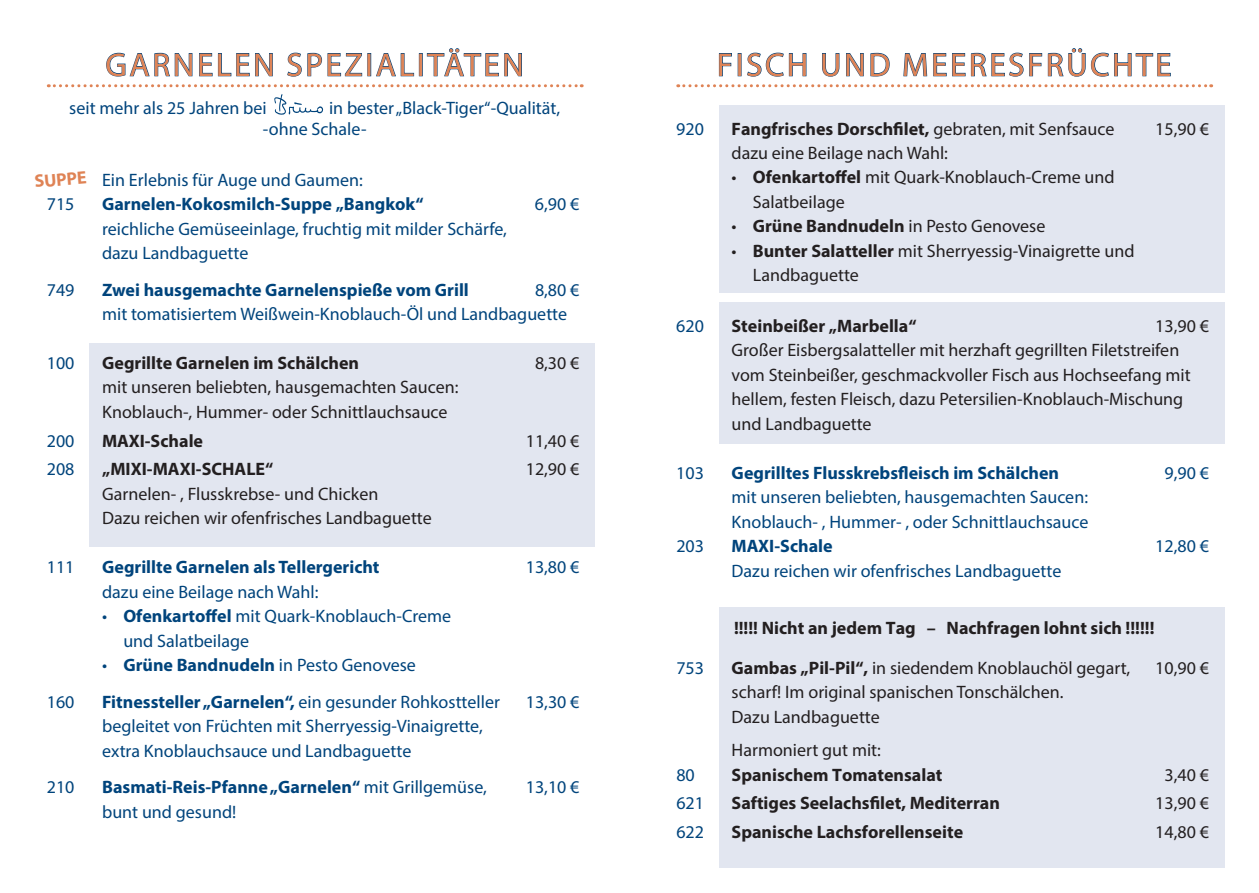
<style>
.page{position:relative;width:1259px;height:893px;background:#fff}
.page>*{position:absolute;margin:0;border:0;box-sizing:border-box;transform-origin:0 0}
.t1{font:33px "Myriad Pro";letter-spacing:.08em;color:#df8355}
.t2{font:18px/24.5px "Myriad Pro";color:#231f20}
.t3{font:18px/24.5px "Myriad Pro";color:#00447c}
.t4{font:700 18px "Myriad Pro";color:#231f20}
.t5{font:700 18px "Myriad Pro";color:#00447c}
.t6{font:700 18px "Myriad Pro";color:#df8355}
.s1{color:#fff}
.s2{font-weight:700}
.s3{font-weight:400}
</style>
<div class="page">
<div style="left:719px;top:302px;width:505px;height:141px;background:#e2e6f0"></div>
<div style="left:719px;top:607px;width:505px;height:260px;background:#e2e6f0"></div>
<div style="left:719px;top:105px;width:505px;height:188px;background:#e2e6f0"></div>
<div style="left:89px;top:343px;width:506px;height:204px;background:#e2e6f0"></div>
<svg style="left:48px;top:84px;width:534px;height:3px"></svg>
<svg style="left:106px;top:52px;width:167px;height:25px"></svg>
<svg style="left:287px;top:52px;width:76px;height:25px"></svg>
<div style="left:367px;top:53px;width:4px;height:23px;border:1px solid #00447c"></div>
<svg style="left:376px;top:53px;width:38px;height:24px"></svg>
<div style="left:419px;top:53px;width:4px;height:23px;border:1px solid #00447c"></div>
<svg style="left:426px;top:48px;width:96px;height:29px"></svg>
<svg style="left:678px;top:84px;width:533px;height:3px"></svg>
<svg style="left:718px;top:53px;width:14px;height:24px"></svg>
<svg style="left:747px;top:52px;width:60px;height:25px"></svg>
<svg style="left:822px;top:52px;width:68px;height:25px"></svg>
<svg style="left:903px;top:48px;width:268px;height:29px"></svg>
<svg style="left:274px;top:94px;width:49px;height:21px"></svg>
<h1 class="t1" style="left:105px;top:44px;width:420px">GARNELEN SPEZIALITÄTEN</h1>
<p class="t3" style="left:69px;top:97px;width:492px;line-height:21.6px;text-align:center">seit mehr als 25 Jahren bei <span class="s1">Bruno</span> in bester „Black-Tiger“-Qualität, -ohne Schale-</p>
<p class="t3" style="left:102px;top:167px;width:262px">Ein Erlebnis für Auge und Gaumen:</p>
<p class="t3" style="left:47px;top:191px;width:29px">715</p>
<p class="t5" style="left:102px;top:192px;width:323px">Garnelen-Kokosmilch-Suppe „Bangkok“</p>
<p class="t3" style="left:535px;top:191px;width:46px">6,90 €</p>
<p class="t3" style="left:102px;top:216px;width:406px">reichliche Gemüseeinlage, fruchtig mit milder Schärfe, dazu Landbaguette</p>
<p class="t3" style="left:47px;top:277px;width:29px">749</p>
<p class="t5" style="left:102px;top:278px;width:368px">Zwei hausgemachte Garnelenspieße vom Grill</p>
<p class="t6" style="left:34px;top:170px;width:54px;rotate:-5deg">SUPPE</p>
<p class="t3" style="left:102px;top:277px;width:479px;text-indent:433px">8,80 € mit tomatisiertem Weißwein-Knoblauch-Öl und Landbaguette</p>
<p class="t3" style="left:47px;top:350px;width:29px">100</p>
<p class="t4" style="left:102px;top:351px;width:258px">Gegrillte Garnelen im Schälchen</p>
<p class="t2" style="left:535px;top:350px;width:46px">8,30 €</p>
<p class="t2" style="left:102px;top:375px;width:358px">mit unseren beliebten, hausgemachten Saucen:<br>Knoblauch-, Hummer- oder Schnittlauchsauce</p>
<p class="t3" style="left:47px;top:428px;width:29px">200</p>
<p class="t4" style="left:102px;top:429px;width:102px">MAXI-Schale</p>
<p class="t2" style="left:526px;top:428px;width:55px">11,40 €</p>
<p class="t3" style="left:47px;top:457px;width:29px">208</p>
<p class="t4" style="left:102px;top:458px;width:173px">„MIXI-MAXI-SCHALE“</p>
<p class="t2" style="left:526px;top:457px;width:55px">12,90 €</p>
<p class="t2" style="left:102px;top:481px;width:331px">Garnelen- , Flusskrebse- und Chicken<br>Dazu reichen wir ofenfrisches Landbaguette</p>
<p class="t3" style="left:47px;top:555px;width:29px">111</p>
<p class="t5" style="left:102px;top:555px;width:279px">Gegrillte Garnelen als Tellergericht</p>
<p class="t3" style="left:526px;top:555px;width:55px">13,80 €</p>
<p class="t3" style="left:102px;top:579px;width:218px">dazu eine Beilage nach Wahl:</p>
<p class="t3" style="left:123px;top:604px;width:329px;text-indent:-21px">• <span class="s2">Ofenkartoffel</span> mit Quark-Knoblauch-Creme und Salatbeilage</p>
<p class="t3" style="left:102px;top:653px;width:315px">• <span class="s2">Grüne Bandnudeln</span> in Pesto Genovese</p>
<p class="t3" style="left:47px;top:689px;width:29px">160</p>
<p class="t5" style="left:102px;top:690px;width:399px">Fitnessteller „Garnelen“, <span class="s3">ein gesunder Rohkostteller</span></p>
<p class="t3" style="left:526px;top:689px;width:55px">13,30 €</p>
<p class="t3" style="left:102px;top:714px;width:382px">begleitet von Früchten mit Sherryessig-Vinaigrette, extra Knoblauchsauce und Landbaguette</p>
<p class="t3" style="left:47px;top:775px;width:29px">210</p>
<p class="t5" style="left:102px;top:775px;width:386px">Basmati-Reis-Pfanne „Garnelen“ <span class="s3">mit Grillgemüse,</span></p>
<p class="t3" style="left:526px;top:775px;width:55px">13,10 €</p>
<p class="t3" style="left:102px;top:799px;width:136px">bunt und gesund!</p>
<h1 class="t1" style="left:717px;top:44px;width:456px">FISCH UND MEERESFRÜCHTE</h1>
<p class="t3" style="left:676px;top:116px;width:29px">920</p>
<p class="t4" style="left:731px;top:117px;width:384px">Fangfrisches Dorschfilet, <span class="s3">gebraten, mit Senfsauce</span></p>
<p class="t2" style="left:1155px;top:116px;width:55px">15,90 €</p>
<p class="t2" style="left:731px;top:140px;width:218px">dazu eine Beilage nach Wahl:</p>
<p class="t2" style="left:753px;top:165px;width:363px;text-indent:-21px">• <span class="s2">Ofenkartoffel</span> mit Quark-Knoblauch-Creme und<br>Salatbeilage</p>
<p class="t2" style="left:731px;top:214px;width:315px">• <span class="s2">Grüne Bandnudeln</span> in Pesto Genovese</p>
<p class="t2" style="left:753px;top:238px;width:383px;text-indent:-21px">• <span class="s2">Bunter Salatteller</span> mit Sherryessig-Vinaigrette und<br>Landbaguette</p>
<p class="t3" style="left:676px;top:313px;width:29px">620</p>
<p class="t4" style="left:731px;top:314px;width:186px">Steinbeißer „Marbella“</p>
<p class="t2" style="left:731px;top:313px;width:479px;text-indent:424px">13,90 € Großer Eisbergsalatteller mit herzhaft gegrillten Filetstreifen vom Steinbeißer, geschmackvoller Fisch aus Hochseefang mit hellem, festen Fleisch, dazu Petersilien-Knoblauch-Mischung und Landbaguette</p>
<p class="t3" style="left:676px;top:460px;width:29px">103</p>
<p class="t5" style="left:731px;top:461px;width:329px">Gegrilltes Flusskrebsfleisch im Schälchen</p>
<p class="t3" style="left:1164px;top:460px;width:46px">9,90 €</p>
<p class="t3" style="left:731px;top:485px;width:358px">mit unseren beliebten, hausgemachten Saucen:<br>Knoblauch- , Hummer- , oder Schnittlauchsauce</p>
<p class="t3" style="left:676px;top:533px;width:29px">203</p>
<p class="t5" style="left:731px;top:534px;width:102px">MAXI-Schale</p>
<p class="t3" style="left:1155px;top:533px;width:55px">12,80 €</p>
<p class="t3" style="left:731px;top:558px;width:331px">Dazu reichen wir ofenfrisches Landbaguette</p>
<p class="t4" style="left:734px;top:616px;width:422px">!!!!! Nicht an jedem Tag – Nachfragen lohnt sich !!!!!!</p>
<p class="t3" style="left:676px;top:655px;width:29px">753</p>
<p class="t2" style="left:731px;top:655px;width:400px"><span class="s2">Gambas „Pil-Pil“,</span> in siedendem Knoblauchöl gegart,</p>
<p class="t2" style="left:1155px;top:655px;width:55px">10,90 €</p>
<p class="t2" style="left:731px;top:680px;width:333px">scharf! Im original spanischen Tonschälchen.<br>Dazu Landbaguette</p>
<p class="t2" style="left:731px;top:737px;width:151px">Harmoniert gut mit:</p>
<p class="t3" style="left:676px;top:762px;width:20px">80</p>
<p class="t4" style="left:731px;top:763px;width:212px">Spanischem Tomatensalat</p>
<p class="t2" style="left:1164px;top:762px;width:46px">3,40 €</p>
<p class="t3" style="left:676px;top:791px;width:29px">621</p>
<p class="t4" style="left:731px;top:791px;width:270px">Saftiges Seelachsfilet, Mediterran</p>
<p class="t2" style="left:1155px;top:791px;width:55px">13,90 €</p>
<p class="t3" style="left:676px;top:819px;width:29px">622</p>
<p class="t4" style="left:731px;top:820px;width:233px">Spanische Lachsforellenseite</p>
<p class="t2" style="left:1155px;top:819px;width:55px">14,80 €</p>
</div>
